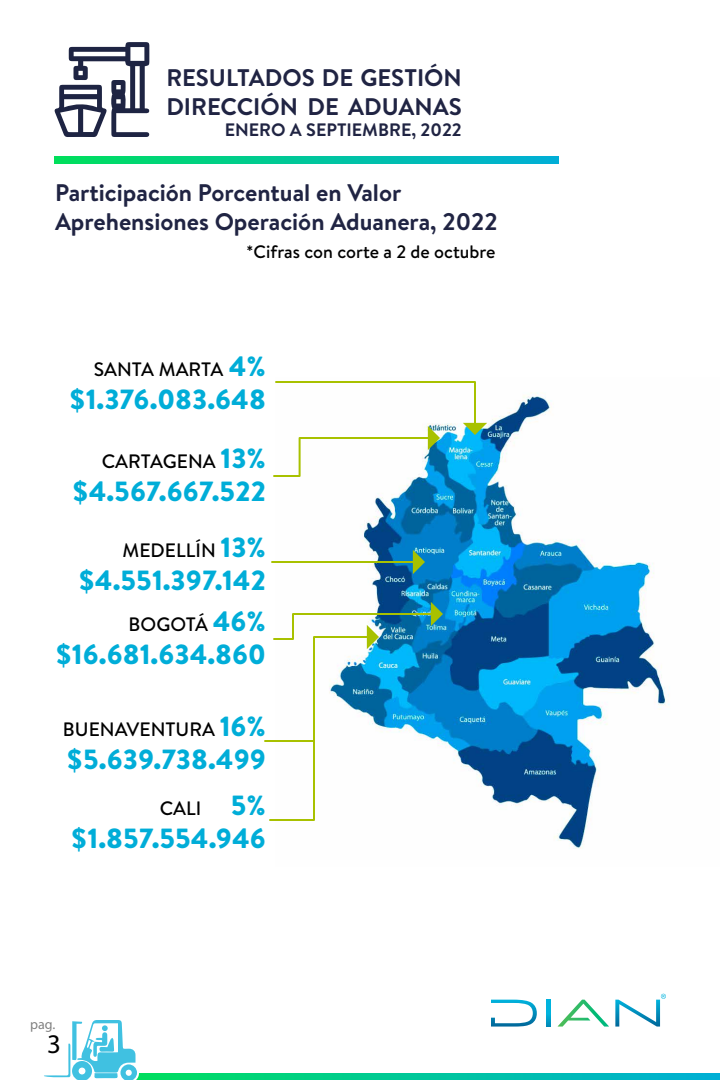
<style>
.page{position:relative;width:720px;height:1080px;background:#fff}
.page>*{position:absolute;margin:0;border:0;box-sizing:border-box;transform-origin:0 0}
.t1{font:900 27.7px "Brandon Text";color:#00add8}
.t2{font:27px "Myriad Pro";color:#000}
.t3{font:700 24px/28.8px "Brandon Text";color:#202443}
.t4{font:500 19.4px "Brandon Text";color:#000}
.t5{font:500 18px "Brandon Text";color:#000}
.t6{font:700 18px "Brandon Text";color:#202443}
.t7{font:14px "Myriad Pro";color:rgb(0 0 0/.5)}
.s1{font-weight:900;font-size:27.7px;color:#00add8}
</style>
<div class="page">
<img style="left:360px;top:392px;width:310px;height:457px">
<svg style="left:273px;top:381px;width:214px;height:97px"></svg>
<hr style="left:272px;top:561px;width:142px;height:2px;background:#a8c100">
<svg style="left:413px;top:550px;width:12px;height:24px"></svg>
<svg style="left:269px;top:602px;width:174px;height:220px"></svg>
<hr style="left:265px;top:740px;width:49px;height:2px;background:#a8c100">
<svg style="left:54px;top:42px;width:95px;height:95px"></svg>
<svg style="left:55px;top:156px;width:504px;height:8px;background:#00c69a"></svg>
<svg style="left:44px;top:994px;width:676px;height:86px"></svg>
<p class="t3" style="left:166px;top:63px;width:297px">RESULTADOS DE GESTIÓN<br>DIRECCIÓN DE ADUANAS</p>
<p class="t6" style="left:225px;top:118px;width:239px">ENERO A SEPTIEMBRE, 2022</p>
<p class="t3" style="left:55px;top:178px;width:444px">Participación Porcentual en Valor<br>Aprehensiones Operación Aduanera, 2022</p>
<p class="t5" style="left:246px;top:239px;width:251px">*Cifras con corte a 2 de octubre</p>
<p class="t4" style="left:94px;top:355px;width:174px">SANTA MARTA <span class="s1">4%</span></p>
<p class="t1" style="left:69px;top:380px;width:198px">$1.376.083.648</p>
<p class="t4" style="left:102px;top:448px;width:166px">CARTAGENA <span class="s1">13%</span></p>
<p class="t1" style="left:72px;top:472px;width:195px">$4.567.667.522</p>
<p class="t4" style="left:123px;top:537px;width:145px">MEDELLÍN <span class="s1">13%</span></p>
<p class="t1" style="left:78px;top:561px;width:189px">$4.551.397.142</p>
<p class="t4" style="left:129px;top:611px;width:139px">BOGOTÁ <span class="s1">46%</span></p>
<p class="t1" style="left:55px;top:635px;width:212px">$16.681.634.860</p>
<p class="t4" style="left:63px;top:716px;width:205px">BUENAVENTURA <span class="s1">16%</span></p>
<p class="t1" style="left:67px;top:740px;width:201px">$5.639.738.499</p>
<p class="t4" style="left:160px;top:795px;width:108px">CALI <span class="s1">5%</span></p>
<p class="t1" style="left:71px;top:819px;width:197px">$1.857.554.946</p>
<p class="t7" style="left:30px;top:1015px;width:27px">pag.</p>
<p class="t2" style="left:47px;top:1027px;width:15px">3</p>
</div>
